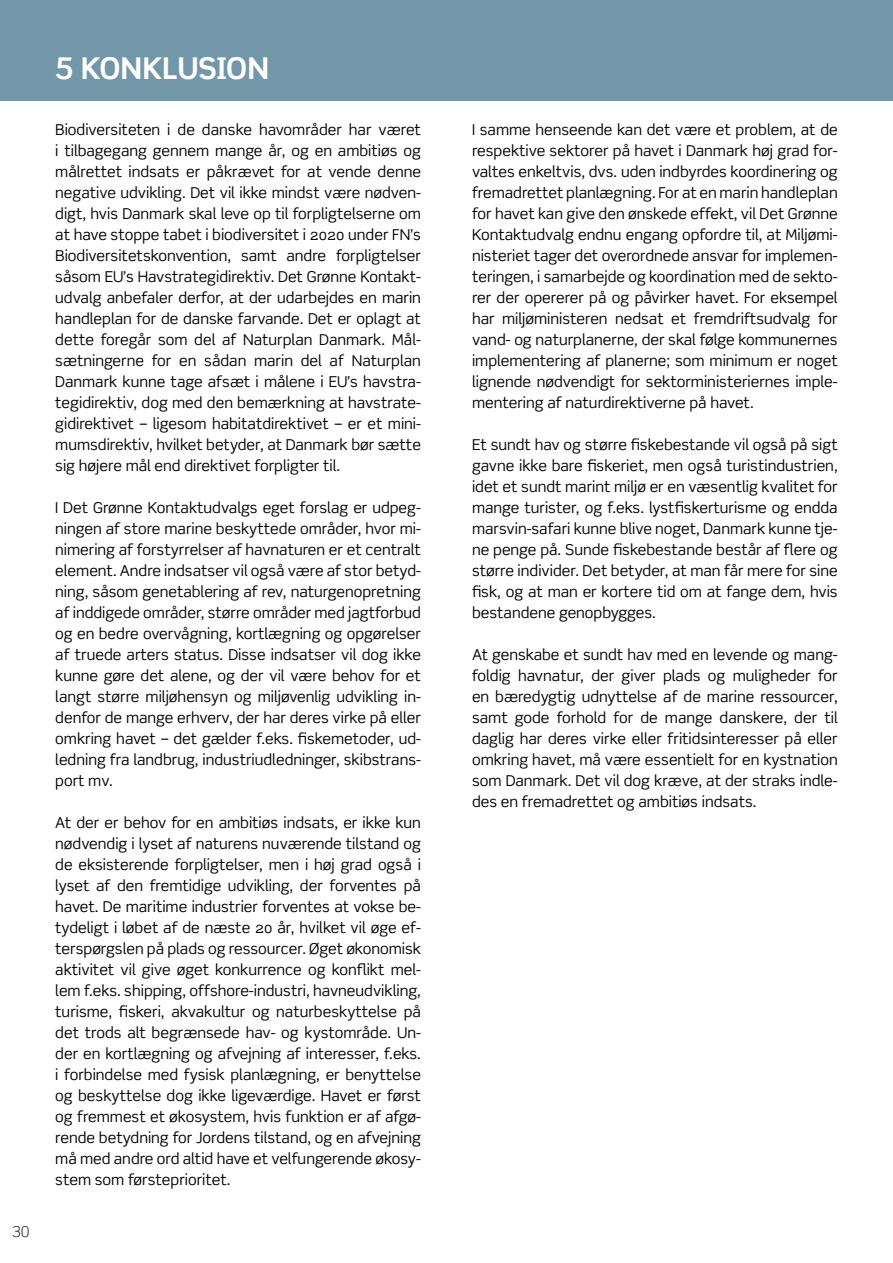
<style>
.page{position:relative;width:893px;height:1263px;background:#fff}
.page>*{position:absolute;margin:0;border:0;box-sizing:border-box;transform-origin:0 0}
.t1{font:700 30px "Scene Alt";color:#fff}
.t2{font:15px/21px "Scene";color:#000;text-align:justify}
.t3{font:300 15px "Scene Alt";color:#000}
</style>
<div class="page">
<div style="left:0;top:0;width:893px;height:101px;background:#7297a9"></div>
<p class="t3" style="left:12px;top:1222px;width:19px">30</p>
<h1 class="t1" style="left:55px;top:50px;width:215px">5 KONKLUSION</h1>
<p class="t2" style="left:55px;top:119px;width:367px">Biodiversiteten i de danske havområder har været i tilbagegang gennem mange år, og en ambitiøs og målrettet indsats er påkrævet for at vende denne negative udvikling. Det vil ikke mindst være nødven&shy;digt, hvis Danmark skal leve op til forpligtelserne om at have stoppe tabet i biodiversitet i 2020 under FN’s Biodiversitetskonvention, samt andre forpligtelser såsom EU’s Havstrategidirektiv. Det Grønne Kontakt&shy;udvalg anbefaler derfor, at der udarbejdes en marin handleplan for de danske farvande. Det er oplagt at dette foregår som del af Naturplan Danmark. Mål&shy;sætningerne for en sådan marin del af Naturplan Danmark kunne tage afsæt i målene i EU’s havstra&shy;tegidirektiv, dog med den bemærkning at havstrate&shy;gidirektivet – ligesom habitatdirektivet – er et mini&shy;mumsdirektiv, hvilket betyder, at Danmark bør sætte sig højere mål end direktivet forpligter til.</p>
<p class="t2" style="left:55px;top:497px;width:367px">I Det Grønne Kontaktudvalgs eget forslag er udpeg&shy;ningen af store marine beskyttede områder, hvor mi&shy;nimering af forstyrrelser af havnaturen er et centralt element. Andre indsatser vil også være af stor betyd&shy;ning, såsom genetablering af rev, naturgenopretning af inddigede områder, større områder med jagtforbud og en bedre overvågning, kortlægning og opgørelser af truede arters status. Disse indsatser vil dog ikke kunne gøre det alene, og der vil være behov for et langt større miljøhensyn og miljøvenlig udvikling in&shy;denfor de mange erhverv, der har deres virke på eller omkring havet – det gælder f.eks. fiskemetoder, ud&shy;ledning fra landbrug, industriudledninger, skibstrans&shy;port mv.</p>
<p class="t2" style="left:55px;top:812px;width:367px">At der er behov for en ambitiøs indsats, er ikke kun nødvendig i lyset af naturens nuværende tilstand og de eksisterende forpligtelser, men i høj grad også i lyset af den fremtidige udvikling, der forventes på havet. De maritime industrier forventes at vokse be&shy;tydeligt i løbet af de næste 20 år, hvilket vil øge ef&shy;terspørgslen på plads og ressourcer. Øget økonomisk aktivitet vil give øget konkurrence og konflikt mel&shy;lem f.eks. shipping, offshore-industri, havneudvikling, turisme, fiskeri, akvakultur og naturbeskyttelse på det trods alt begrænsede hav- og kystområde. Un&shy;der en kortlægning og afvejning af interesser, f.eks. i forbindelse med fysisk planlægning, er benyttelse og beskyttelse dog ikke ligeværdige. Havet er først og fremmest et økosystem, hvis funktion er af afgø&shy;rende betydning for Jordens tilstand, og en afvejning må med andre ord altid have et velfungerende økosy&shy;stem som førsteprioritet.</p>
<p class="t2" style="left:472px;top:119px;width:367px">I samme henseende kan det være et problem, at de respektive sektorer på havet i Danmark høj grad for&shy;valtes enkeltvis, dvs. uden indbyrdes koordinering og fremadrettet planlægning. For at en marin handleplan for havet kan give den ønskede effekt, vil Det Grønne Kontaktudvalg endnu engang opfordre til, at Miljømi&shy;nisteriet tager det overordnede ansvar for implemen&shy;teringen, i samarbejde og koordination med de sekto&shy;rer der opererer på og påvirker havet. For eksempel har miljøministeren nedsat et fremdriftsudvalg for vand- og naturplanerne, der skal følge kommunernes implementering af planerne; som minimum er noget lignende nødvendigt for sektorministeriernes imple&shy;mentering af naturdirektiverne på havet.</p>
<p class="t2" style="left:472px;top:434px;width:367px">Et sundt hav og større fiskebestande vil også på sigt gavne ikke bare fiskeriet, men også turistindustrien, idet et sundt marint miljø er en væsentlig kvalitet for mange turister, og f.eks. lystfiskerturisme og endda marsvin-safari kunne blive noget, Danmark kunne tje&shy;ne penge på. Sunde fiskebestande består af flere og større individer. Det betyder, at man får mere for sine fisk, og at man er kortere tid om at fange dem, hvis bestandene genopbygges.</p>
<p class="t2" style="left:472px;top:644px;width:367px">At genskabe et sundt hav med en levende og mang&shy;foldig havnatur, der giver plads og muligheder for en bæredygtig udnyttelse af de marine ressourcer, samt gode forhold for de mange danskere, der til daglig har deres virke eller fritidsinteresser på eller omkring havet, må være essentielt for en kystnation som Danmark. Det vil dog kræve, at der straks indle&shy;des en fremadrettet og ambitiøs indsats.</p>
</div>
